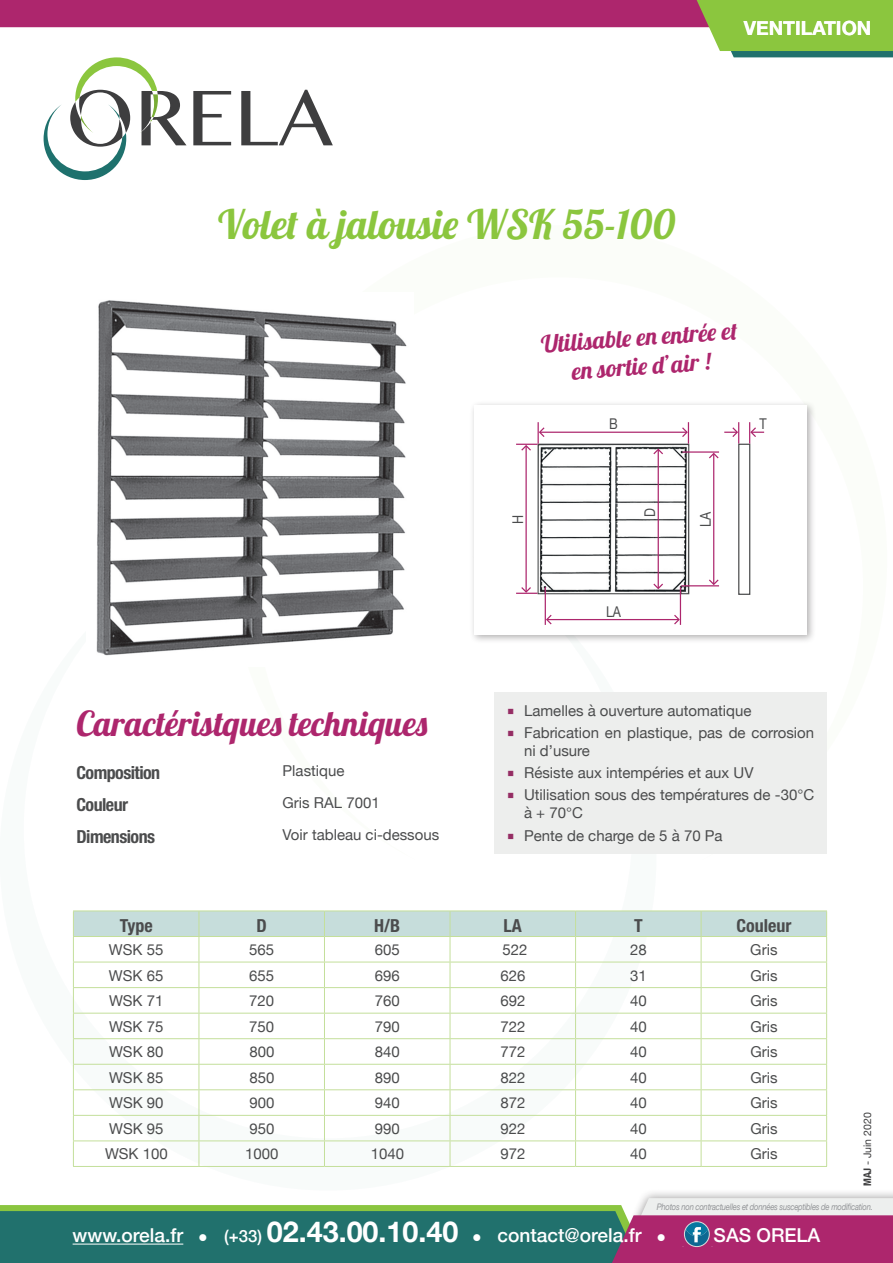
<style>
.page{position:relative;width:893px;height:1263px;background:#fff}
.page>*{position:absolute;margin:0;border:0;box-sizing:border-box;transform-origin:0 0}
.t1{font:40.5px "Lobster 1.4";color:#8bc63e}
.t2{font:34.5px "Lobster 1.4";color:#ad266d}
.t3{font:24px/28.8px "Lobster 1.4";color:#ad266d;text-align:center}
.t4{font:700 19.5px "Helvetica Neue";color:#fff}
.t5{font:500 19.2px "Helvetica Neue";color:#fff}
.t6{font:700 condensed 18px "Helvetica Neue";letter-spacing:-.03em;color:#4b4c4d}
.t7{font:700 condensed 18px "Helvetica Neue";color:#4b4c4d}
.t8{font:15px/18px "Helvetica Neue";color:#4b4c4d}
.t9{font:14.85px "Helvetica Neue";color:#4b4c4d;scale:.85 1}
.t10{font:10.5px "Helvetica Neue";color:#3e3e3f}
.t11{font:italic 9px "Helvetica Neue";letter-spacing:-.03em;color:#939598;scale:.85 1}
.s1{font-family:"Minion Pro";font-size:18px;color:#952d64}
.s2{font-weight:700;font-stretch:condensed}
.s3{font-size:16.8px}
.s4{font-weight:700;font-size:28.65px}
</style>
<div class="page">
<div style="left:461px;top:1188px;width:432px;height:75px;background:#231f20;opacity:.45"></div>
<svg style="left:0;top:1198px;width:893px;height:65px;background:#687c80"></svg>
<div style="left:494px;top:692px;width:333px;height:161px;background:#edeeed"></div>
<img style="left:96px;top:300px;width:311px;height:356px">
<div style="left:469px;top:400px;width:347px;height:244px;background:#231f20;opacity:.35"></div>
<div style="left:474px;top:405px;width:333px;height:230px;background:#fff"></div>
<hr style="left:547px;top:619px;width:132px;height:1px;background:#ad266d">
<img style="left:540px;top:446px;width:147px;height:146px">
<div style="left:538px;top:444px;width:151px;height:150px;border:1px solid #4b4c4d"></div>
<hr style="left:545px;top:587px;width:1px;height:38px;background:#ad266d">
<hr style="left:680px;top:587px;width:1px;height:38px;background:#ad266d">
<hr style="left:540px;top:432px;width:147px;height:1px;background:#ad266d">
<svg style="left:673px;top:613px;width:8px;height:12px"></svg>
<svg style="left:681px;top:422px;width:8px;height:22px"></svg>
<svg style="left:724px;top:422px;width:15px;height:22px"></svg>
<svg style="left:545px;top:613px;width:8px;height:12px"></svg>
<hr style="left:681px;top:585px;width:38px;height:1px;background:#ad266d">
<hr style="left:682px;top:451px;width:37px;height:2px;background:#ad266d">
<hr style="left:713px;top:454px;width:1px;height:130px;background:#ad266d">
<hr style="left:658px;top:450px;width:1px;height:138px;background:#ad266d">
<svg style="left:708px;top:452px;width:11px;height:8px"></svg>
<svg style="left:652px;top:448px;width:12px;height:8px"></svg>
<svg style="left:708px;top:578px;width:11px;height:8px"></svg>
<svg style="left:652px;top:582px;width:12px;height:8px"></svg>
<hr style="left:525px;top:446px;width:2px;height:146px;background:#ad266d">
<svg style="left:516px;top:422px;width:30px;height:30px"></svg>
<svg style="left:516px;top:586px;width:22px;height:8px"></svg>
<div style="left:738px;top:444px;width:12px;height:151px;border:1px solid #4b4c4d"></div>
<svg style="left:749px;top:422px;width:15px;height:22px"></svg>
<hr style="left:73px;top:1166px;width:126px;height:1px;background:#c4df9b">
<hr style="left:199px;top:1166px;width:125px;height:1px;background:#c4df9b">
<hr style="left:324px;top:1166px;width:126px;height:1px;background:#c4df9b">
<hr style="left:450px;top:1166px;width:126px;height:1px;background:#c4df9b">
<hr style="left:576px;top:1166px;width:125px;height:1px;background:#c4df9b">
<hr style="left:701px;top:1166px;width:126px;height:1px;background:#c4df9b">
<hr style="left:73px;top:910px;width:126px;height:1px;background:#c4df9b">
<hr style="left:199px;top:910px;width:125px;height:1px;background:#c4df9b">
<hr style="left:324px;top:910px;width:126px;height:1px;background:#c4df9b">
<hr style="left:450px;top:910px;width:126px;height:1px;background:#c4df9b">
<hr style="left:576px;top:910px;width:125px;height:1px;background:#c4df9b">
<hr style="left:701px;top:910px;width:126px;height:1px;background:#c4df9b">
<svg style="left:73px;top:911px;width:754px;height:255px"></svg>
<svg style="left:0;top:0;width:893px;height:180px"></svg>
<h3 class="t4" style="left:744px;top:13px;width:129px">VENTILATION</h3>
<h1 class="t1" style="left:218px;top:198px;width:458px">Volet à jalousie WSK 55-100</h1>
<h3 class="t3" style="left:540px;top:329px;width:198px;rotate:-4deg">Utilisable en entrée et en sortie d’air !</h3>
<h2 class="t2" style="left:77px;top:701px;width:352px">Caractéristques techniques</h2>
<p class="t6" style="left:76px;top:757px;width:85px">Composition</p>
<p class="t8" style="left:283px;top:762px;width:63px">Plastique</p>
<p class="t6" style="left:76px;top:790px;width:53px">Couleur</p>
<p class="t8" style="left:283px;top:794px;width:99px">Gris RAL 7001</p>
<p class="t6" style="left:76px;top:822px;width:80px">Dimensions</p>
<p class="t8" style="left:283px;top:827px;width:158px">Voir tableau ci-dessous</p>
<p class="t9" style="left:507px;top:524px;width:12px;rotate:-90deg">H</p>
<p class="t9" style="left:609px;top:413px;width:12px">B</p>
<p class="t9" style="left:760px;top:413px;width:10px">T</p>
<p class="t9" style="left:639px;top:517px;width:12px;rotate:-90deg">D</p>
<p class="t9" style="left:606px;top:601px;width:19px">LA</p>
<p class="t9" style="left:695px;top:527px;width:19px;rotate:-90deg">LA</p>
<p class="t8" style="left:507px;top:702px;width:246px"><span class="s1">■</span> Lamelles à ouverture automatique</p>
<p class="t8" style="left:524px;top:724px;width:292px;text-indent:-17px"><span class="s1">■</span> Fabrication en plastique, pas de corrosion ni d’usure</p>
<p class="t8" style="left:507px;top:765px;width:248px"><span class="s1">■</span> Résiste aux intempéries et aux UV</p>
<p class="t8" style="left:524px;top:787px;width:292px;text-indent:-17px"><span class="s1">■</span> Utilisation sous des températures de -30°C à + 70°C</p>
<p class="t8" style="left:507px;top:827px;width:217px"><span class="s1">■</span> Pente de charge de 5 à 70 Pa</p>
<p class="t6" style="left:120px;top:911px;width:34px">Type</p>
<p class="t6" style="left:257px;top:911px;width:12px">D</p>
<p class="t6" style="left:374px;top:911px;width:27px">H/B</p>
<p class="t6" style="left:504px;top:911px;width:20px">LA</p>
<p class="t6" style="left:634px;top:911px;width:10px">T</p>
<p class="t7" style="left:736px;top:911px;width:56px">Couleur</p>
<p class="t8" style="left:109px;top:941px;width:56px">WSK 55</p>
<p class="t8" style="left:249px;top:941px;width:27px">565</p>
<p class="t8" style="left:375px;top:941px;width:27px">605</p>
<p class="t8" style="left:502px;top:941px;width:27px">522</p>
<p class="t8" style="left:630px;top:941px;width:18px">28</p>
<p class="t8" style="left:750px;top:941px;width:29px">Gris</p>
<p class="t8" style="left:109px;top:967px;width:56px">WSK 65</p>
<p class="t8" style="left:249px;top:967px;width:27px">655</p>
<p class="t8" style="left:375px;top:967px;width:27px">696</p>
<p class="t8" style="left:500px;top:967px;width:27px">626</p>
<p class="t8" style="left:630px;top:967px;width:18px">31</p>
<p class="t8" style="left:750px;top:967px;width:29px">Gris</p>
<p class="t8" style="left:109px;top:993px;width:56px">WSK 71</p>
<p class="t8" style="left:249px;top:993px;width:27px">720</p>
<p class="t8" style="left:375px;top:993px;width:27px">760</p>
<p class="t8" style="left:500px;top:993px;width:27px">692</p>
<p class="t8" style="left:630px;top:993px;width:18px">40</p>
<p class="t8" style="left:750px;top:993px;width:29px">Gris</p>
<p class="t8" style="left:109px;top:1018px;width:56px">WSK 75</p>
<p class="t8" style="left:249px;top:1018px;width:27px">750</p>
<p class="t8" style="left:375px;top:1018px;width:27px">790</p>
<p class="t8" style="left:500px;top:1018px;width:27px">722</p>
<p class="t8" style="left:630px;top:1018px;width:18px">40</p>
<p class="t8" style="left:750px;top:1018px;width:29px">Gris</p>
<p class="t8" style="left:109px;top:1044px;width:56px">WSK 80</p>
<p class="t8" style="left:249px;top:1044px;width:27px">800</p>
<p class="t8" style="left:375px;top:1044px;width:27px">840</p>
<p class="t8" style="left:500px;top:1044px;width:27px">772</p>
<p class="t8" style="left:630px;top:1044px;width:18px">40</p>
<p class="t8" style="left:750px;top:1044px;width:29px">Gris</p>
<p class="t8" style="left:109px;top:1069px;width:56px">WSK 85</p>
<p class="t8" style="left:249px;top:1069px;width:27px">850</p>
<p class="t8" style="left:375px;top:1069px;width:27px">890</p>
<p class="t8" style="left:500px;top:1069px;width:27px">822</p>
<p class="t8" style="left:630px;top:1069px;width:18px">40</p>
<p class="t8" style="left:750px;top:1069px;width:29px">Gris</p>
<p class="t8" style="left:109px;top:1095px;width:56px">WSK 90</p>
<p class="t8" style="left:249px;top:1095px;width:27px">900</p>
<p class="t8" style="left:375px;top:1095px;width:27px">940</p>
<p class="t8" style="left:500px;top:1095px;width:27px">872</p>
<p class="t8" style="left:630px;top:1095px;width:18px">40</p>
<p class="t8" style="left:750px;top:1095px;width:29px">Gris</p>
<p class="t8" style="left:109px;top:1120px;width:56px">WSK 95</p>
<p class="t8" style="left:249px;top:1120px;width:27px">950</p>
<p class="t8" style="left:375px;top:1120px;width:27px">990</p>
<p class="t8" style="left:500px;top:1120px;width:27px">922</p>
<p class="t8" style="left:630px;top:1120px;width:18px">40</p>
<p class="t8" style="left:750px;top:1120px;width:29px">Gris</p>
<p class="t8" style="left:105px;top:1146px;width:64px">WSK 100</p>
<p class="t8" style="left:245px;top:1146px;width:35px">1000</p>
<p class="t8" style="left:371px;top:1146px;width:35px">1040</p>
<p class="t8" style="left:501px;top:1146px;width:27px">972</p>
<p class="t8" style="left:630px;top:1146px;width:18px">40</p>
<p class="t8" style="left:750px;top:1146px;width:29px">Gris</p>
<p class="t10" style="left:860px;top:1186px;width:75px;rotate:-90deg"><span class="s2">MAJ</span> - Juin 2020</p>
<p class="t11" style="left:657px;top:1200px;width:256px">Photos non contractuelles et données susceptibles de modification.</p>
<p class="t5" style="left:73px;top:1219px;width:595px">www.orela.fr ● <span class="s3">(+33)</span> <span class="s4">02.43.00.10.40</span> ● contact@orela.fr ●</p>
<p class="t5" style="left:714px;top:1219px;width:108px">SAS ORELA</p>
</div>
